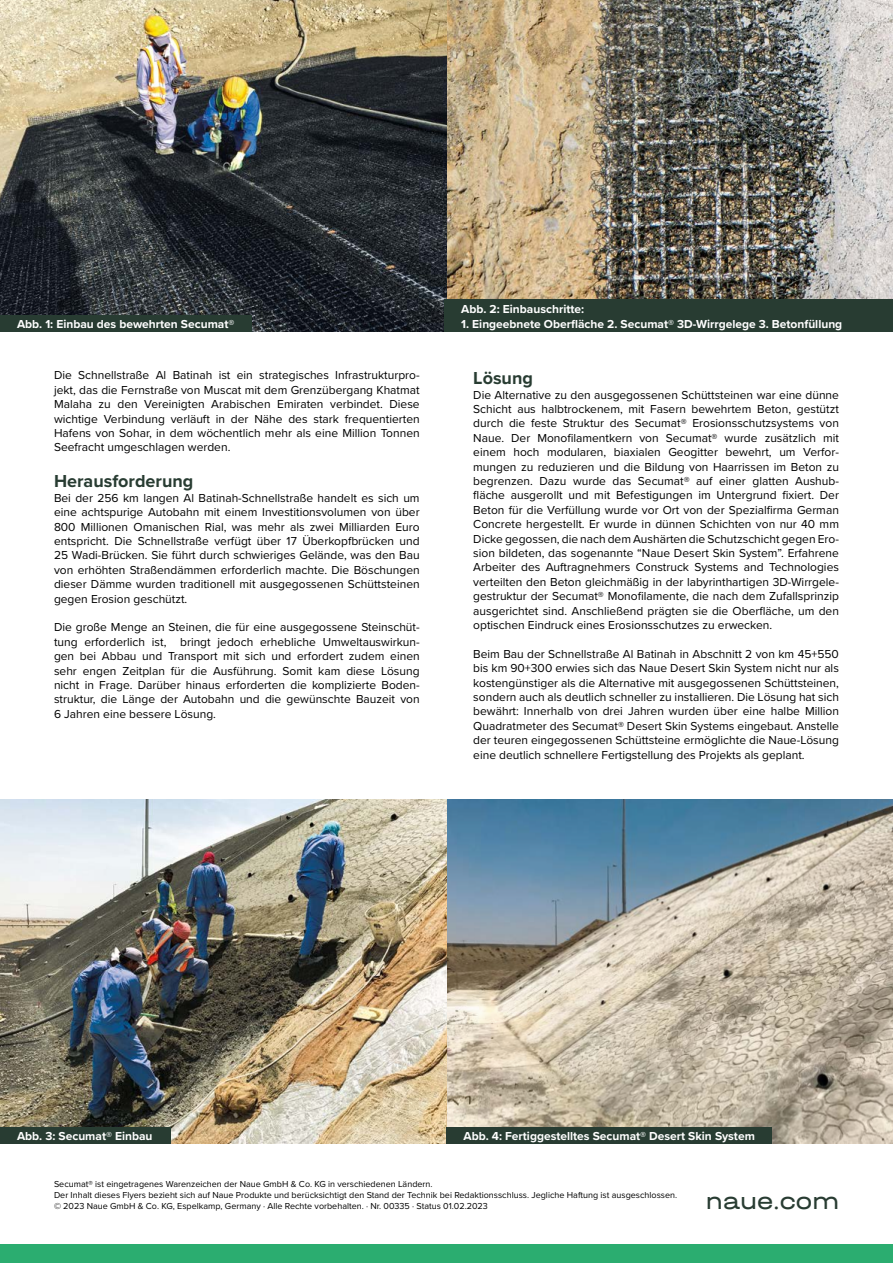
<style>
.page{position:relative;width:893px;height:1263px;background:#fff}
.page>*{position:absolute;margin:0;border:0;box-sizing:border-box;transform-origin:0 0}
.t1{font:24px "Halvar Breit";color:#283c32}
.t2{font:700 18px "Proxima Nova";color:#283c32}
.t3{font:12px/14.4px "Proxima Nova";color:#000;text-align:justify}
.t4{font:700 12px "Proxima Nova";color:#fff}
.t5{font:9px/10.8px "Proxima Nova";color:#000}
</style>
<div class="page">
<div style="left:0;top:1245px;width:893px;height:18px;background:#2bad70"></div>
<img style="left:446px;top:0;width:447px;height:299px">
<img style="left:0;top:0;width:446px;height:332px">
<div style="left:0;top:315px;width:252px;height:17px;background:#283c32"></div>
<img style="left:446px;top:799px;width:447px;height:345px">
<img style="left:0;top:799px;width:446px;height:345px">
<div style="left:0;top:1127px;width:170px;height:17px;background:#283c32"></div>
<div style="left:446px;top:1127px;width:326px;height:17px;background:#283c32"></div>
<div style="left:444px;top:299px;width:449px;height:33px;background:#283c32"></div>
<p class="t4" style="left:17px;top:315px;width:219px">Abb. 1: Einbau des bewehrten Secumat®</p>
<p class="t3" style="left:54px;top:368px;width:367px">Die Schnellstraße Al Batinah ist ein strategisches Infrastrukturpro&shy;jekt, das die Fernstraße von Muscat mit dem Grenzübergang Khatmat Malaha zu den Vereinigten Arabischen Emiraten verbindet. Diese wichtige Verbindung verläuft in der Nähe des stark frequentierten Hafens von Sohar, in dem wöchentlich mehr als eine Million Tonnen Seefracht umgeschlagen werden.</p>
<h2 class="t2" style="left:54px;top:468px;width:141px">Herausforderung</h2>
<p class="t3" style="left:54px;top:490px;width:367px">Bei der 256 km langen Al Batinah-Schnellstraße handelt es sich um eine achtspurige Autobahn mit einem Investitionsvolumen von über 800 Millionen Omanischen Rial, was mehr als zwei Milliarden Euro entspricht. Die Schnellstraße verfügt über 17 Überkopfbrücken und 25 Wadi-Brücken. Sie führt durch schwieriges Gelände, was den Bau von erhöhten Straßendämmen erforderlich machte. Die Böschungen dieser Dämme wurden traditionell mit ausgegossenen Schüttsteinen gegen Erosion geschützt.</p>
<p class="t3" style="left:54px;top:620px;width:367px">Die große Menge an Steinen, die für eine ausgegossene Steinschüt&shy;tung erforderlich ist, bringt jedoch erhebliche Umweltauswirkun&shy;gen bei Abbau und Transport mit sich und erfordert zudem einen sehr engen Zeitplan für die Ausführung. Somit kam diese Lösung nicht in Frage. Darüber hinaus erforderten die komplizierte Boden&shy;struktur, die Länge der Autobahn und die gewünschte Bauzeit von 6 Jahren eine bessere Lösung.</p>
<p class="t4" style="left:461px;top:300px;width:124px">Abb. 2: Einbauschritte:</p>
<p class="t4" style="left:461px;top:315px;width:383px">1. Eingeebnete Oberfläche 2. Secumat® 3D-Wirrgelege 3. Betonfüllung</p>
<h2 class="t2" style="left:473px;top:365px;width:61px">Lösung</h2>
<p class="t3" style="left:473px;top:387px;width:367px">Die Alternative zu den ausgegossenen Schüttsteinen war eine dünne Schicht aus halbtrockenem, mit Fasern bewehrtem Beton, gestützt durch die feste Struktur des Secumat® Erosionsschutzsystems von Naue. Der Monofilamentkern von Secumat® wurde zusätzlich mit einem hoch modularen, biaxialen Geogitter bewehrt, um Verfor&shy;mungen zu reduzieren und die Bildung von Haarrissen im Beton zu begrenzen. Dazu wurde das Secumat® auf einer glatten Aushub&shy;fläche ausgerollt und mit Befestigungen im Untergrund fixiert. Der Beton für die Verfüllung wurde vor Ort von der Spezialfirma German Concrete hergestellt. Er wurde in dünnen Schichten von nur 40 mm Dicke gegossen, die nach dem Aushärten die Schutzschicht gegen Ero&shy;sion bildeten, das sogenannte “Naue Desert Skin System”. Erfahrene Arbeiter des Auftragnehmers Construck Systems and Technologies verteilten den Beton gleichmäßig in der labyrinthartigen 3D-Wirrgele&shy;gestruktur der Secumat® Monofilamente, die nach dem Zufallsprinzip ausgerichtet sind. Anschließend prägten sie die Oberfläche, um den optischen Eindruck eines Erosionsschutzes zu erwecken.</p>
<p class="t3" style="left:473px;top:646px;width:367px">Beim Bau der Schnellstraße Al Batinah in Abschnitt 2 von km 45+550 bis km 90+300 erwies sich das Naue Desert Skin System nicht nur als kostengünstiger als die Alternative mit ausgegossenen Schüttsteinen, sondern auch als deutlich schneller zu installieren. Die Lösung hat sich bewährt: Innerhalb von drei Jahren wurden über eine halbe Million Quadratmeter des Secumat® Desert Skin Systems eingebaut. Anstelle der teuren eingegossenen Schüttsteine ermöglichte die Naue-Lösung eine deutlich schnellere Fertigstellung des Projekts als geplant.</p>
<p class="t4" style="left:17px;top:1127px;width:137px">Abb. 3: Secumat® Einbau</p>
<p class="t4" style="left:463px;top:1127px;width:293px">Abb. 4: Fertiggestelltes Secumat® Desert Skin System</p>
<p class="t5" style="left:54px;top:1178px;width:625px">Secumat® ist eingetragenes Warenzeichen der Naue GmbH &amp; Co. KG in verschiedenen Ländern.<br>Der Inhalt dieses Flyers bezieht sich auf Naue Produkte und berücksichtigt den Stand der Technik bei Redaktionsschluss. Jegliche Haftung ist ausgeschlossen. © 2023 Naue GmbH &amp; Co. KG, Espelkamp, Germany · Alle Rechte vorbehalten. · Nr. 00335 · Status 01.02.2023</p>
<h1 class="t1" style="left:706px;top:1186px;width:135px">naue.com</h1>
</div>
